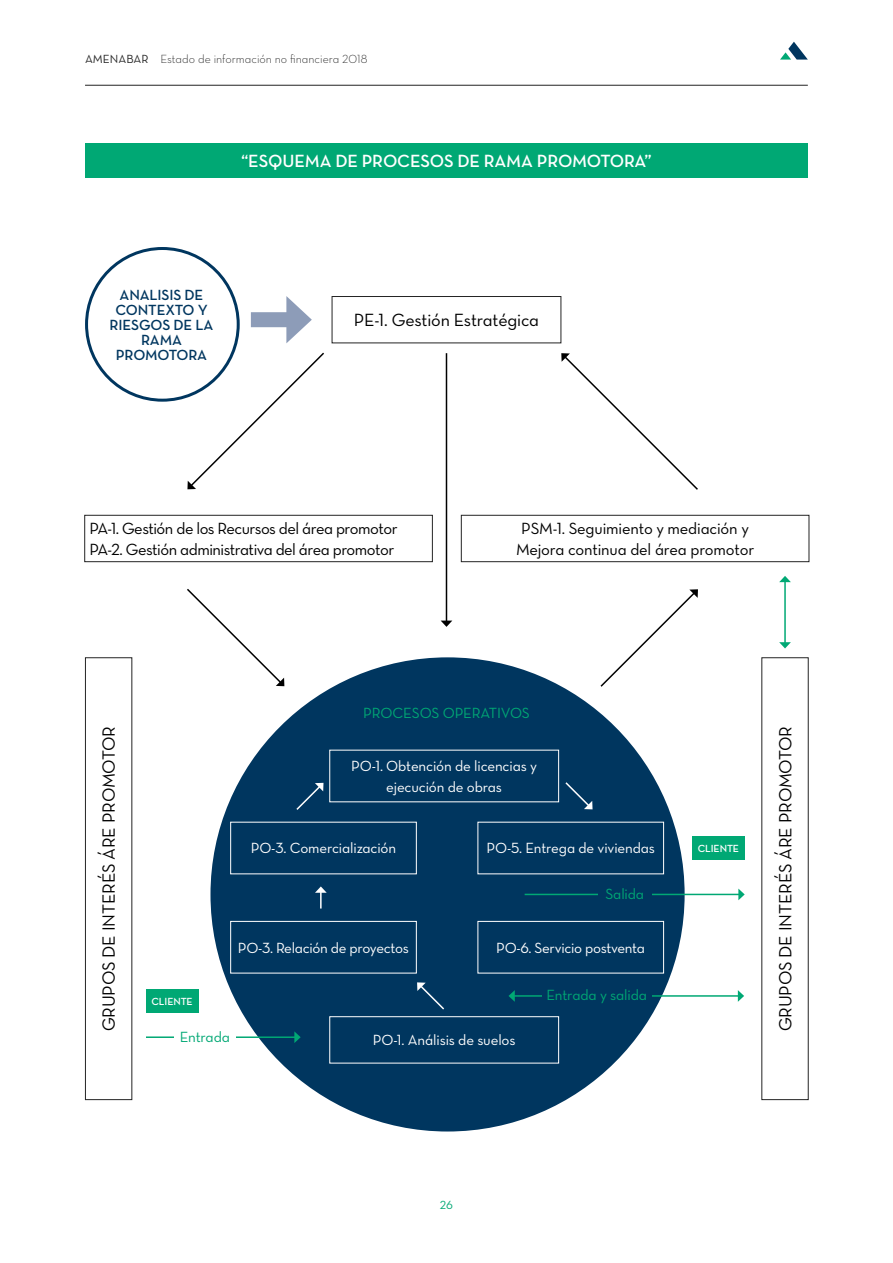
<style>
.page{position:relative;width:893px;height:1263px;background:#fff}
.page>*{position:absolute;margin:0;border:0;box-sizing:border-box;transform-origin:0 0}
.t1{font:18px "Neutra Text Book Alt";letter-spacing:-.01em;color:#000}
.t2{font:18px "Neutra Text Demi Alt";letter-spacing:-.01em;color:#fff}
.t3{font:16.5px/21px "Neutra Text Book Alt";letter-spacing:-.03em;color:#000}
.t4{font:16.5px/21px "Neutra Text Book Alt";letter-spacing:-.01em;color:#000;text-align:center}
.t5{font:15px/21px "Neutra Text Book Alt";letter-spacing:-.01em;color:#fff;text-align:center}
.t6{font:15px "Neutra Text Book Alt";letter-spacing:-.01em;color:#00a874}
.t7{font:15px/15px "Neutra Text Demi Alt";letter-spacing:-.01em;color:#00365f;text-align:center}
.t8{font:12px "Neutra Text Light Alt";color:#242424}
.t9{font:12px "Neutra Text Book Alt";color:#00a874}
.t10{font:10.5px "Neutra Text Demi Alt";letter-spacing:-.01em;color:#fff}
.s1{font-family:"Neutra Text Book Alt"}
</style>
<div class="page">
<hr style="left:85px;top:85px;width:723px;height:1px;background:#242424">
<svg style="left:780px;top:42px;width:28px;height:18px"></svg>
<div style="left:85px;top:144px;width:723px;height:34px;background:#00a874"></div>
<div style="left:210px;top:657px;width:475px;height:474px;background:#00365f;border-radius:50%"></div>
<div style="left:85px;top:247px;width:155px;height:155px;border:3px solid #00365f;border-radius:50%"></div>
<div style="left:251px;top:312px;width:45px;height:15px;background:#8d9cb8"></div>
<svg style="left:286px;top:296px;width:26px;height:47px"></svg>
<hr style="left:146px;top:1036px;width:149px;height:2px;background:#00a874">
<svg style="left:294px;top:1031px;width:7px;height:12px"></svg>
<hr style="left:525px;top:894px;width:214px;height:1px;background:#00a874">
<svg style="left:738px;top:888px;width:7px;height:12px"></svg>
<hr style="left:446px;top:353px;width:1px;height:268px;background:#000">
<svg style="left:441px;top:621px;width:11px;height:6px"></svg>
<svg style="left:561px;top:353px;width:137px;height:137px"></svg>
<svg style="left:187px;top:351px;width:137px;height:138px"></svg>
<svg style="left:187px;top:589px;width:97px;height:97px"></svg>
<svg style="left:600px;top:589px;width:98px;height:98px"></svg>
<hr style="left:514px;top:995px;width:224px;height:2px;background:#00a874">
<svg style="left:508px;top:990px;width:7px;height:12px"></svg>
<svg style="left:738px;top:990px;width:6px;height:12px"></svg>
<hr style="left:784px;top:581px;width:2px;height:62px;background:#00a874">
<svg style="left:779px;top:576px;width:12px;height:6px"></svg>
<svg style="left:779px;top:642px;width:12px;height:6px"></svg>
<div style="left:332px;top:296px;width:229px;height:47px;border:1px solid #242424"></div>
<div style="left:461px;top:515px;width:348px;height:47px;border:1px solid #242424"></div>
<div style="left:84px;top:515px;width:349px;height:47px;border:1px solid #242424"></div>
<div style="left:329px;top:1016px;width:230px;height:47px;border:1px solid #fff"></div>
<div style="left:230px;top:921px;width:187px;height:52px;border:1px solid #fff"></div>
<div style="left:477px;top:921px;width:187px;height:52px;border:1px solid #fff"></div>
<div style="left:85px;top:657px;width:47px;height:443px;border:1px solid #242424"></div>
<div style="left:761px;top:657px;width:48px;height:443px;border:1px solid #242424"></div>
<div style="left:692px;top:836px;width:53px;height:24px;background:#00a874"></div>
<div style="left:146px;top:989px;width:52px;height:24px;background:#00a874"></div>
<svg style="left:417px;top:982px;width:27px;height:28px"></svg>
<svg style="left:296px;top:783px;width:27px;height:27px"></svg>
<svg style="left:565px;top:782px;width:28px;height:27px"></svg>
<svg style="left:315px;top:886px;width:12px;height:22px"></svg>
<div style="left:598px;top:884px;width:54px;height:18px;background:#00365f"></div>
<div style="left:174px;top:1028px;width:62px;height:18px;background:#fff"></div>
<div style="left:542px;top:985px;width:110px;height:18px;background:#00365f"></div>
<p class="t8" style="left:85px;top:52px;width:284px"><span class="s1">AMENABAR</span> Estado de información no financiera 2018</p>
<p class="t2" style="left:241px;top:150px;width:412px">“ESQUEMA DE PROCESOS DE RAMA PROMOTORA”</p>
<p class="t7" style="left:110px;top:287px;width:105px">ANALISIS DE<br>CONTEXTO Y<br>RIESGOS DE LA<br>RAMA<br>PROMOTORA</p>
<p class="t1" style="left:354px;top:309px;width:187px">PE-1. Gestión Estratégica</p>
<p class="t3" style="left:89px;top:517px;width:310px">PA-1. Gestión de los Recursos del área promotor<br>PA-2. Gestión administrativa del área promotor</p>
<p class="t4" style="left:516px;top:517px;width:240px">PSM-1. Seguimiento y mediación y<br>Mejora continua del área promotor</p>
<p class="t6" style="left:363px;top:704px;width:168px">PROCESOS OPERATIVOS</p>
<p class="t1" style="left:98px;top:1031px;width:307px;rotate:-90deg">GRUPOS DE INTERÉS ÁRE PROMOTOR</p>
<p class="t1" style="left:774px;top:1031px;width:307px;rotate:-90deg">GRUPOS DE INTERÉS ÁRE PROMOTOR</p>
<p class="t5" style="left:351px;top:755px;width:187px">PO-1. Obtención de licencias y ejecución de obras</p>
<p class="t5" style="left:251px;top:837px;width:147px">PO-3. Comercialización</p>
<p class="t5" style="left:486px;top:837px;width:170px">PO-5. Entrega de viviendas</p>
<p class="t10" style="left:698px;top:842px;width:43px">CLIENTE</p>
<p class="t6" style="left:605px;top:884px;width:40px">Salida</p>
<p class="t5" style="left:238px;top:937px;width:173px">PO-3. Relación de proyectos</p>
<p class="t5" style="left:496px;top:937px;width:150px">PO-6. Servicio postventa</p>
<p class="t6" style="left:546px;top:985px;width:102px">Entrada y salida</p>
<p class="t10" style="left:152px;top:995px;width:43px">CLIENTE</p>
<p class="t6" style="left:180px;top:1028px;width:52px">Entrada</p>
<p class="t5" style="left:373px;top:1029px;width:144px">PO-1. Análisis de suelos</p>
<p class="t9" style="left:440px;top:1198px;width:14px">26</p>
</div>
